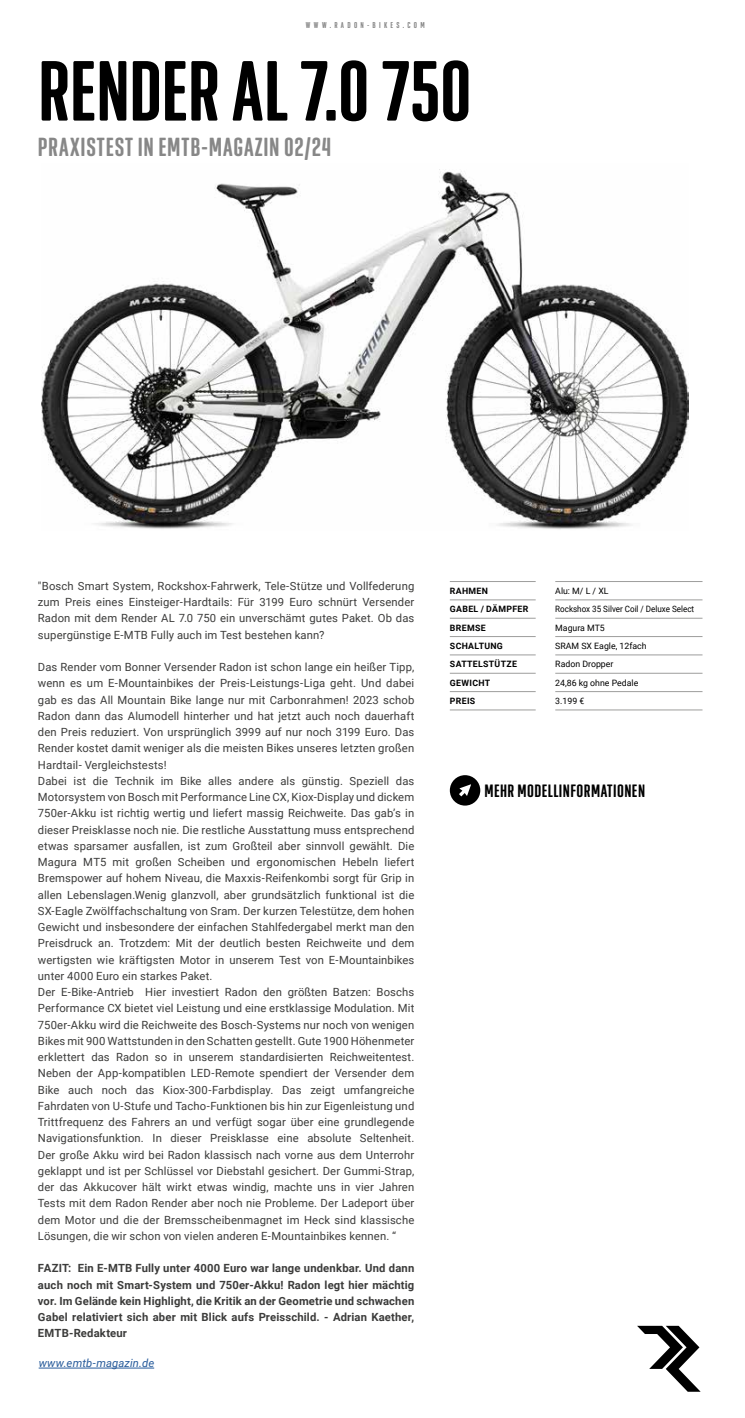
<style>
.page{position:relative;width:745px;height:1418px;background:#fff}
.page>*{position:absolute;margin:0;border:0;box-sizing:border-box;transform-origin:0 0}
.t1{font:600 87.5px "Geogrotesque X Comp";color:#000}
.t2{font:600 26.88px "Geogrotesque X Comp";letter-spacing:.03em;color:#878787}
.t3{font:600 18.38px "Geogrotesque X Comp";letter-spacing:.025em;color:#000}
.t4{font:11.25px/16.2px "Roboto";letter-spacing:.01em;color:#3c3c3b;text-align:justify}
.t5{font:700 11.25px/16.2px "Roboto";letter-spacing:.01em;color:#3c3c3b;text-align:justify}
.t6{font:italic 11.25px "Roboto";letter-spacing:.01em;color:#275b9b}
.t7{font:8.75px "Roboto";color:#000}
.t8{font:700 8.75px "Roboto";letter-spacing:.035em;color:#000}
.t9{font:8.75px "Roboto";color:#000;scale:.92 1}
.t10{font:600 8.75px "Geogrotesque X Comp";letter-spacing:.375em;color:#878787}
</style>
<div class="page">
<hr style="left:449px;top:581px;width:86px;height:1px;background:#9d9d9c">
<hr style="left:449px;top:599px;width:86px;height:1px;background:#9d9d9c">
<hr style="left:449px;top:618px;width:86px;height:1px;background:#9d9d9c">
<hr style="left:449px;top:636px;width:86px;height:1px;background:#9d9d9c">
<hr style="left:449px;top:654px;width:86px;height:1px;background:#9d9d9c">
<hr style="left:449px;top:673px;width:86px;height:1px;background:#9d9d9c">
<hr style="left:449px;top:691px;width:86px;height:1px;background:#9d9d9c">
<hr style="left:449px;top:709px;width:86px;height:1px;background:#9d9d9c">
<hr style="left:555px;top:581px;width:147px;height:1px;background:#9d9d9c">
<hr style="left:555px;top:599px;width:147px;height:1px;background:#9d9d9c">
<hr style="left:555px;top:618px;width:147px;height:1px;background:#9d9d9c">
<hr style="left:555px;top:636px;width:147px;height:1px;background:#9d9d9c">
<hr style="left:555px;top:654px;width:147px;height:1px;background:#9d9d9c">
<hr style="left:555px;top:673px;width:147px;height:1px;background:#9d9d9c">
<hr style="left:555px;top:691px;width:147px;height:1px;background:#9d9d9c">
<hr style="left:555px;top:709px;width:147px;height:1px;background:#9d9d9c">
<img style="left:41px;top:169px;width:646px;height:360px">
<hr style="left:39px;top:1367px;width:115px;height:1px;background:#275b9b">
<svg style="left:449px;top:775px;width:31px;height:30px"></svg>
<svg style="left:637px;top:1325px;width:63px;height:66px"></svg>
<p class="t10" style="left:306px;top:20px;width:120px">WWW.RADON-BIKES.COM</p>
<h1 class="t1" style="left:38px;top:36px;width:435px">RENDER AL 7.0 750</h1>
<h2 class="t2" style="left:38px;top:130px;width:295px">PRAXISTEST IN EMTB-MAGAZIN 02/24</h2>
<p class="t4" style="left:38px;top:577px;width:377px">"Bosch Smart System, Rockshox-Fahrwerk, Tele-Stütze und Vollfederung zum Preis eines Einsteiger-Hardtails: Für 3199 Euro schnürt Versender Radon mit dem Render AL 7.0 750 ein unverschämt gutes Paket. Ob das supergünstige E-MTB Fully auch im Test bestehen kann?</p>
<p class="t4" style="left:38px;top:658px;width:377px;text-align:left">Das Render vom Bonner Versender Radon ist schon lange ein heißer Tipp, wenn es um E-Mountainbikes der Preis-Leistungs-Liga geht. Und dabei gab es das All Mountain Bike lange nur mit Carbonrahmen! 2023 schob Radon dann das Alumodell hinterher und hat jetzt auch noch dauerhaft den Preis reduziert. Von ursprünglich 3999 auf nur noch 3199 Euro. Das Render kostet damit weniger als die meisten Bikes unseres letzten großen Hardtail- Vergleichstests!<br>Dabei ist die Technik im Bike alles andere als günstig. Speziell das Motorsystem von Bosch mit Performance Line CX, Kiox-Display und dickem 750er-Akku ist richtig wertig und liefert massig Reichweite. Das gab’s in dieser Preisklasse noch nie. Die restliche Ausstattung muss entsprechend etwas sparsamer ausfallen, ist zum Großteil aber sinnvoll gewählt. Die Magura MT5 mit großen Scheiben und ergonomischen Hebeln liefert Bremspower auf hohem Niveau, die Maxxis-Reifenkombi sorgt für Grip in allen Lebenslagen.Wenig glanzvoll, aber grundsätzlich funktional ist die SX-Eagle Zwölffachschaltung von Sram. Der kurzen Telestütze, dem hohen Gewicht und insbesondere der einfachen Stahlfedergabel merkt man den Preisdruck an. Trotzdem: Mit der deutlich besten Reichweite und dem wertigsten wie kräftigsten Motor in unserem Test von E-Mountainbikes unter 4000 Euro ein starkes Paket.<br>Der E-Bike-Antrieb Hier investiert Radon den größten Batzen: Boschs Performance CX bietet viel Leistung und eine erstklassige Modulation. Mit 750er-Akku wird die Reichweite des Bosch-Systems nur noch von wenigen Bikes mit 900 Wattstunden in den Schatten gestellt. Gute 1900 Höhenmeter erklettert das Radon so in unserem standardisierten Reichweitentest.<br>Neben der App-kompatiblen LED-Remote spendiert der Versender dem Bike auch noch das Kiox-300-Farbdisplay. Das zeigt umfangreiche Fahrdaten von U-Stufe und Tacho-Funktionen bis hin zur Eigenleistung und Trittfrequenz des Fahrers an und verfügt sogar über eine grundlegende Navigationsfunktion. In dieser Preisklasse eine absolute Seltenheit.<br>Der große Akku wird bei Radon klassisch nach vorne aus dem Unterrohr geklappt und ist per Schlüssel vor Diebstahl gesichert. Der Gummi-Strap, der das Akkucover hält wirkt etwas windig, machte uns in vier Jahren Tests mit dem Radon Render aber noch nie Probleme. Der Ladeport über dem Motor und die der Bremsscheibenmagnet im Heck sind klassische Lösungen, die wir schon von vielen anderen E-Mountainbikes kennen. “</p>
<p class="t5" style="left:38px;top:1259px;width:377px">FAZIT: Ein E-MTB Fully unter 4000 Euro war lange undenkbar. Und dann auch noch mit Smart-System und 750er-Akku! Radon legt hier mächtig vor. Im Gelände kein Highlight, die Kritik an der Geometrie und schwachen Gabel relativiert sich aber mit Blick aufs Preisschild. - Adrian Kaether, EMTB-Redakteur</p>
<p class="t6" style="left:39px;top:1355px;width:117px">www.emtb-magazin.de</p>
<p class="t8" style="left:449px;top:584px;width:39px">RAHMEN</p>
<p class="t7" style="left:555px;top:584px;width:55px">Alu: M/ L / XL</p>
<p class="t8" style="left:449px;top:603px;width:80px">GABEL / DÄMPFER</p>
<p class="t9" style="left:555px;top:603px;width:152px">Rockshox 35 Silver Coil / Deluxe Select</p>
<p class="t8" style="left:449px;top:621px;width:37px">BREMSE</p>
<p class="t7" style="left:555px;top:621px;width:51px">Magura MT5</p>
<p class="t8" style="left:449px;top:639px;width:54px">SCHALTUNG</p>
<p class="t7" style="left:555px;top:639px;width:93px">SRAM SX Eagle, 12fach</p>
<p class="t8" style="left:449px;top:658px;width:68px">SATTELSTÜTZE</p>
<p class="t7" style="left:555px;top:658px;width:60px">Radon Dropper</p>
<p class="t8" style="left:449px;top:676px;width:42px">GEWICHT</p>
<p class="t7" style="left:555px;top:676px;width:84px">24,86 kg ohne Pedale</p>
<p class="t8" style="left:449px;top:695px;width:27px">PREIS</p>
<p class="t7" style="left:555px;top:695px;width:31px">3.199 €</p>
<h3 class="t3" style="left:484px;top:779px;width:162px">MEHR MODELLINFORMATIONEN</h3>
</div>
